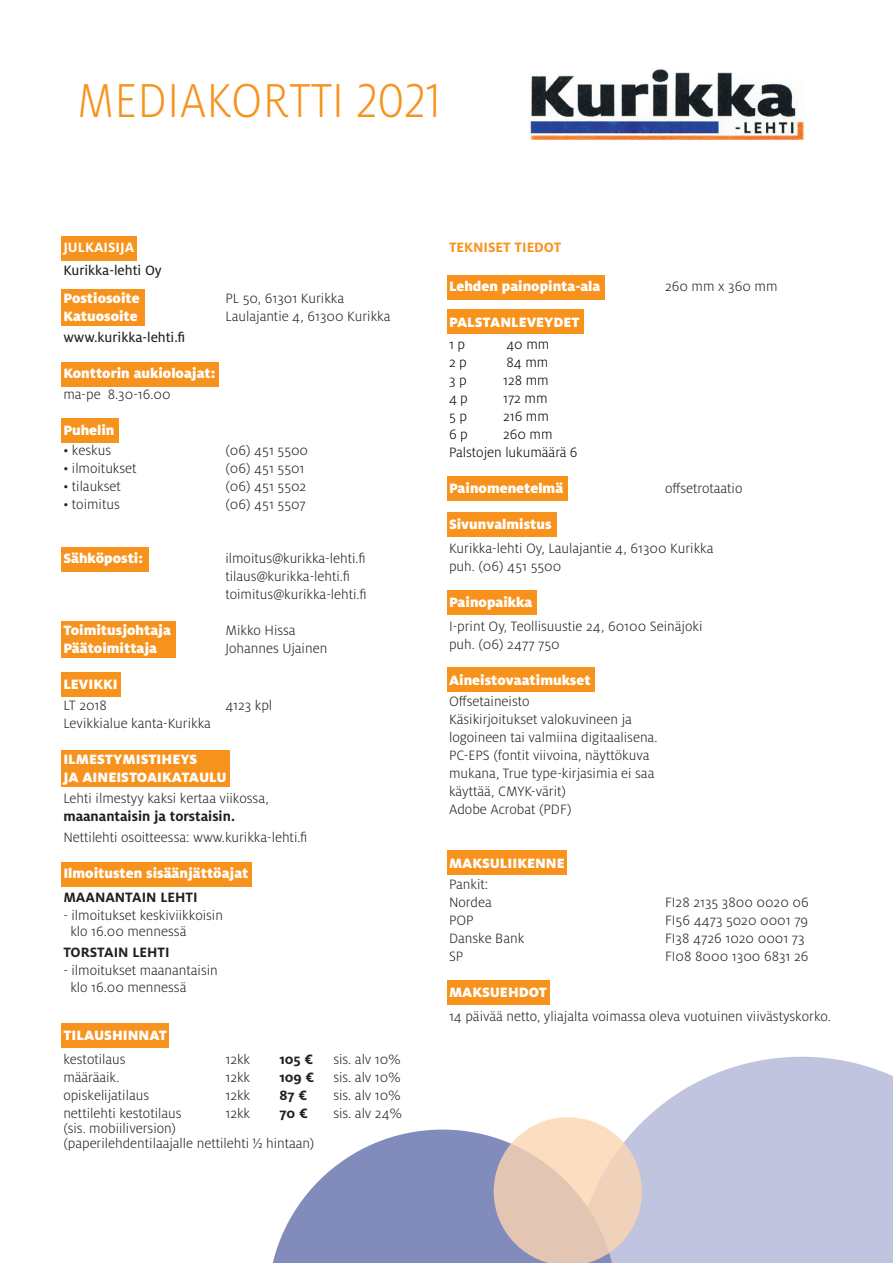
<style>
.page{position:relative;width:893px;height:1263px;background:#fff}
.page>*{position:absolute;margin:0;border:0;box-sizing:border-box;transform-origin:0 0}
.t1{font:300 52.8px "Milo OT";letter-spacing:.01em;color:#f7931d;scale:.91 1}
.t2{font:300 15px/18px "Milo OT";color:#231f20}
.t3{font:900 15px/18px "Milo OT";color:#fff}
.t4{font:700 15px "Milo OT";color:#231f20}
.t5{font:300 15px/18px "Milo OT";color:#000}
.t6{font:15px "Milo OT Text";color:#231f20}
.t7{font:700 15px "Milo OT";color:#f7931d}
.t8{font:700 15px "Milo OT";color:#fff}
</style>
<div class="page">
<svg style="left:642px;top:1057px;width:251px;height:206px;background:#c4c8e0"></svg>
<svg style="left:272px;top:1129px;width:222px;height:134px;fill:#818cbc"></svg>
<svg style="left:494px;top:1117px;width:148px;height:146px;background:#e4cdbf"></svg>
<div style="left:61px;top:236px;width:76px;height:24px;background:#f7931d"></div>
<div style="left:447px;top:980px;width:102px;height:24px;background:#f7931d"></div>
<div style="left:447px;top:850px;width:120px;height:25px;background:#f7931d"></div>
<div style="left:447px;top:668px;width:148px;height:24px;background:#f7931d"></div>
<div style="left:447px;top:590px;width:90px;height:25px;background:#f7931d"></div>
<div style="left:447px;top:512px;width:109px;height:25px;background:#f7931d"></div>
<div style="left:447px;top:476px;width:121px;height:24px;background:#f7931d"></div>
<div style="left:447px;top:309px;width:137px;height:25px;background:#f7931d"></div>
<div style="left:447px;top:275px;width:158px;height:24px;background:#f7931d"></div>
<div style="left:61px;top:362px;width:158px;height:25px;background:#f7931d"></div>
<div style="left:61px;top:418px;width:58px;height:25px;background:#f7931d"></div>
<div style="left:61px;top:289px;width:83px;height:36px;background:#f7931d"></div>
<div style="left:61px;top:547px;width:87px;height:24px;background:#f7931d"></div>
<div style="left:61px;top:621px;width:115px;height:36px;background:#f7931d"></div>
<div style="left:61px;top:672px;width:60px;height:24px;background:#f7931d"></div>
<div style="left:61px;top:751px;width:169px;height:36px;background:#f7931d"></div>
<div style="left:61px;top:862px;width:191px;height:25px;background:#f7931d"></div>
<div style="left:61px;top:1023px;width:108px;height:25px;background:#f7931d"></div>
<img style="left:530px;top:69px;width:274px;height:71px">
<h1 class="t1" style="left:77px;top:72px;width:402px">MEDIAKORTTI 2021</h1>
<p class="t8" style="left:63px;top:239px;width:72px">JULKAISIJA</p>
<p class="t6" style="left:63px;top:262px;width:100px">Kurikka-lehti Oy</p>
<p class="t3" style="left:63px;top:290px;width:78px">Postiosoite</p>
<p class="t2" style="left:225px;top:290px;width:120px">PL 50, 61301 Kurikka</p>
<p class="t3" style="left:63px;top:308px;width:76px">Katuosoite</p>
<p class="t2" style="left:225px;top:308px;width:167px">Laulajantie 4, 61300 Kurikka</p>
<p class="t6" style="left:63px;top:329px;width:123px">www.kurikka-lehti.fi</p>
<p class="t3" style="left:63px;top:365px;width:154px">Konttorin aukioloajat:</p>
<p class="t2" style="left:63px;top:386px;width:109px">ma-pe 8.30-16.00</p>
<p class="t3" style="left:63px;top:422px;width:53px">Puhelin</p>
<p class="t2" style="left:63px;top:441px;width:49px">• keskus</p>
<p class="t2" style="left:225px;top:441px;width:84px">(06) 451 5500</p>
<p class="t2" style="left:63px;top:459px;width:75px">• ilmoitukset</p>
<p class="t2" style="left:225px;top:459px;width:81px">(06) 451 5501</p>
<p class="t2" style="left:63px;top:477px;width:59px">• tilaukset</p>
<p class="t2" style="left:225px;top:477px;width:82px">(06) 451 5502</p>
<p class="t2" style="left:63px;top:495px;width:58px">• toimitus</p>
<p class="t2" style="left:225px;top:495px;width:82px">(06) 451 5507</p>
<p class="t3" style="left:63px;top:549px;width:81px">Sähköposti:</p>
<p class="t2" style="left:225px;top:549px;width:143px">ilmoitus@kurikka-lehti.fi tilaus@kurikka-lehti.fi toimitus@kurikka-lehti.fi</p>
<p class="t3" style="left:63px;top:621px;width:109px">Toimitusjohtaja</p>
<p class="t2" style="left:225px;top:621px;width:72px">Mikko Hissa</p>
<p class="t3" style="left:63px;top:639px;width:95px">Päätoimittaja</p>
<p class="t2" style="left:225px;top:639px;width:103px">Johannes Ujainen</p>
<p class="t3" style="left:63px;top:675px;width:56px">LEVIKKI</p>
<p class="t2" style="left:63px;top:696px;width:45px">LT 2018</p>
<p class="t2" style="left:225px;top:696px;width:48px">4123 kpl</p>
<p class="t2" style="left:63px;top:714px;width:149px">Levikkialue kanta-Kurikka</p>
<p class="t3" style="left:63px;top:750px;width:165px">ILMESTYMISTIHEYS<br>JA AINEISTOAIKATAULU</p>
<p class="t2" style="left:63px;top:789px;width:207px">Lehti ilmestyy kaksi kertaa viikossa,</p>
<p class="t4" style="left:63px;top:808px;width:173px">maanantaisin ja torstaisin.</p>
<p class="t2" style="left:63px;top:828px;width:246px">Nettilehti osoitteessa: www.kurikka-lehti.fi</p>
<p class="t3" style="left:63px;top:864px;width:187px">Ilmoitusten sisäänjättöajat</p>
<p class="t4" style="left:63px;top:889px;width:136px">MAANANTAIN LEHTI</p>
<p class="t2" style="left:70px;top:907px;width:154px;line-height:16.5px;text-indent:-7px">- ilmoitukset keskiviikkoisin klo 16.00 mennessä</p>
<p class="t4" style="left:63px;top:944px;width:108px">TORSTAIN LEHTI</p>
<p class="t2" style="left:70px;top:963px;width:149px;line-height:16.5px;text-indent:-7px">- ilmoitukset maanantaisin klo 16.00 mennessä</p>
<p class="t3" style="left:63px;top:1026px;width:105px">TILAUSHINNAT</p>
<p class="t2" style="left:63px;top:1050px;width:64px">kestotilaus</p>
<p class="t2" style="left:225px;top:1050px;width:26px">12kk</p>
<p class="t4" style="left:279px;top:1051px;width:35px">105 €</p>
<p class="t2" style="left:333px;top:1050px;width:69px">sis. alv 10%</p>
<p class="t2" style="left:63px;top:1068px;width:58px">määräaik.</p>
<p class="t2" style="left:225px;top:1068px;width:26px">12kk</p>
<p class="t4" style="left:279px;top:1069px;width:37px">109 €</p>
<p class="t2" style="left:333px;top:1068px;width:69px">sis. alv 10%</p>
<p class="t2" style="left:63px;top:1086px;width:87px">opiskelijatilaus</p>
<p class="t2" style="left:225px;top:1086px;width:26px">12kk</p>
<p class="t4" style="left:279px;top:1087px;width:29px">87 €</p>
<p class="t2" style="left:333px;top:1086px;width:69px">sis. alv 10%</p>
<p class="t2" style="left:63px;top:1104px;width:120px">nettilehti kestotilaus</p>
<p class="t2" style="left:225px;top:1104px;width:26px">12kk</p>
<p class="t4" style="left:279px;top:1105px;width:30px">70 €</p>
<p class="t2" style="left:333px;top:1104px;width:70px">sis. alv 24%</p>
<p class="t2" style="left:63px;top:1121px;width:253px;line-height:15px">(sis. mobiiliversion)<br>(paperilehdentilaajalle nettilehti ½ hintaan)</p>
<p class="t7" style="left:449px;top:238px;width:114px">TEKNISET TIEDOT</p>
<p class="t3" style="left:449px;top:277px;width:153px">Lehden painopinta-ala</p>
<p class="t2" style="left:665px;top:277px;width:114px">260 mm x 360 mm</p>
<p class="t3" style="left:449px;top:313px;width:132px">PALSTANLEVEYDET</p>
<p class="t5" style="left:449px;top:336px;width:18px">1 p</p>
<p class="t5" style="left:507px;top:336px;width:44px">40 mm</p>
<p class="t5" style="left:449px;top:354px;width:19px">2 p</p>
<p class="t5" style="left:507px;top:354px;width:43px">84 mm</p>
<p class="t5" style="left:449px;top:372px;width:19px">3 p</p>
<p class="t5" style="left:503px;top:372px;width:47px">128 mm</p>
<p class="t5" style="left:449px;top:390px;width:20px">4 p</p>
<p class="t5" style="left:503px;top:390px;width:46px">172 mm</p>
<p class="t5" style="left:449px;top:408px;width:19px">5 p</p>
<p class="t5" style="left:503px;top:408px;width:47px">216 mm</p>
<p class="t5" style="left:449px;top:426px;width:20px">6 p</p>
<p class="t5" style="left:449px;top:426px;width:130px;text-indent:54px">260 mm<br>Palstojen lukumäärä 6</p>
<p class="t3" style="left:449px;top:479px;width:116px">Painomenetelmä</p>
<p class="t2" style="left:665px;top:480px;width:79px">offsetrotaatio</p>
<p class="t3" style="left:449px;top:515px;width:104px">Sivunvalmistus</p>
<p class="t2" style="left:449px;top:540px;width:266px">Kurikka-lehti Oy, Laulajantie 4, 61300 Kurikka puh. (06) 451 5500</p>
<p class="t3" style="left:449px;top:593px;width:85px">Painopaikka</p>
<p class="t2" style="left:449px;top:618px;width:255px">I-print Oy, Teollisuustie 24, 60100 Seinäjoki puh. (06) 2477 750</p>
<p class="t3" style="left:449px;top:671px;width:143px">Aineistovaatimukset</p>
<p class="t2" style="left:449px;top:693px;width:210px">Offsetaineisto<br>Käsikirjoitukset valokuvineen ja logoineen tai valmiina digitaalisena.<br>PC-EPS (fontit viivoina, näyttökuva mukana, True type-kirjasimia ei saa käyttää, CMYK-värit)<br>Adobe Acrobat (PDF)</p>
<p class="t3" style="left:449px;top:854px;width:117px">MAKSULIIKENNE</p>
<p class="t2" style="left:449px;top:876px;width:44px">Pankit:<br>Nordea</p>
<p class="t2" style="left:665px;top:894px;width:145px">FI28 2135 3800 0020 06</p>
<p class="t2" style="left:449px;top:912px;width:26px">POP</p>
<p class="t2" style="left:665px;top:912px;width:145px">FI56 4473 5020 0001 79</p>
<p class="t2" style="left:449px;top:930px;width:77px">Danske Bank</p>
<p class="t2" style="left:665px;top:930px;width:141px">FI38 4726 1020 0001 73</p>
<p class="t2" style="left:449px;top:948px;width:16px">SP</p>
<p class="t2" style="left:665px;top:948px;width:145px">FI08 8000 1300 6831 26</p>
<p class="t3" style="left:449px;top:983px;width:99px">MAKSUEHDOT</p>
<p class="t2" style="left:449px;top:1008px;width:383px">14 päivää netto, yliajalta voimassa oleva vuotuinen viivästyskorko.</p>
</div>
